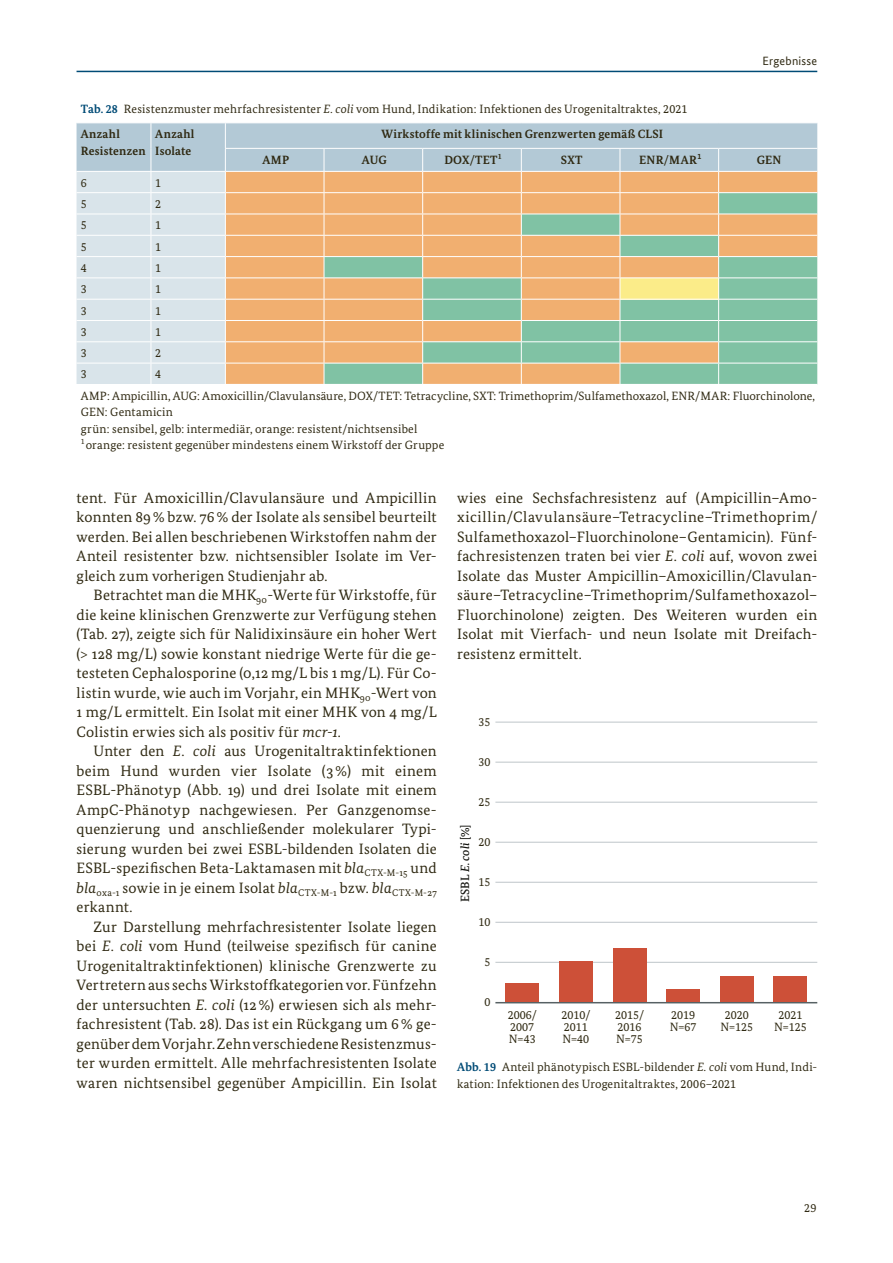
<style>
.page{position:relative;width:893px;height:1263px;background:#fff}
.page>*{position:absolute;margin:0;border:0;box-sizing:border-box;transform-origin:0 0}
.t1{font:15px/19.5px "Bundes Serif";letter-spacing:.015em;color:#2f2912;text-align:justify}
.t2{font:12px/12px "Bundes Serif";letter-spacing:.015em;color:#2f2912}
.t3{font:700 12px/16.5px "Bundes Serif";letter-spacing:.02em;color:#2f2912}
.t4{font:500 12px "Bundes Serif";color:#12120d}
.t5{font:12px "Bundes Sans";letter-spacing:.02em;color:#2f2912}
.s1{font-weight:700;color:#004b76}
.s2{font-style:italic}
</style>
<div class="page">
<hr style="left:77px;top:71px;width:740px;height:1px;background:#004b76">
<svg style="left:77px;top:123px;width:740px;height:261px"></svg>
<hr style="left:77px;top:171px;width:74px;height:1px;background:#fff">
<hr style="left:151px;top:171px;width:74px;height:1px;background:#fff">
<hr style="left:495px;top:1002px;width:322px;height:1px;background:#576164">
<hr style="left:495px;top:962px;width:322px;height:1px;background:#bec5c9">
<hr style="left:495px;top:922px;width:322px;height:1px;background:#bec5c9">
<hr style="left:495px;top:882px;width:322px;height:1px;background:#bec5c9">
<hr style="left:495px;top:842px;width:322px;height:1px;background:#bec5c9">
<hr style="left:495px;top:802px;width:322px;height:1px;background:#bec5c9">
<hr style="left:495px;top:762px;width:322px;height:1px;background:#bec5c9">
<hr style="left:495px;top:722px;width:322px;height:1px;background:#bec5c9">
<div style="left:505px;top:983px;width:34px;height:19px;background:#cd5038"></div>
<div style="left:559px;top:962px;width:34px;height:40px;background:#cd5038"></div>
<div style="left:613px;top:948px;width:33px;height:54px;background:#cd5038"></div>
<div style="left:666px;top:990px;width:34px;height:12px;background:#cd5038"></div>
<div style="left:720px;top:976px;width:34px;height:26px;background:#cd5038"></div>
<div style="left:774px;top:976px;width:33px;height:26px;background:#cd5038"></div>
<p class="t5" style="left:762px;top:53px;width:56px">Ergebnisse</p>
<p class="t2" style="left:81px;top:102px;width:608px"><span class="s1">Tab. 28</span> Resistenzmuster mehrfachresistenter <span class="s2">E. coli</span> vom Hund, Indikation: Infektionen des Urogenitaltraktes, 2021</p>
<p class="t3" style="left:81px;top:126px;width:66px">Anzahl<br>Resistenzen</p>
<p class="t3" style="left:155px;top:126px;width:41px">Anzahl<br>Isolate</p>
<p class="t3" style="left:382px;top:126px;width:283px">Wirkstoffe mit klinischen Grenzwerten gemäß CLSI</p>
<p class="t3" style="left:262px;top:151px;width:28px">AMP</p>
<p class="t3" style="left:362px;top:151px;width:26px">AUG</p>
<p class="t3" style="left:444px;top:151px;width:59px">DOX/TET<sup>1</sup></p>
<p class="t3" style="left:561px;top:151px;width:23px">SXT</p>
<p class="t3" style="left:639px;top:151px;width:64px">ENR/MAR<sup>1</sup></p>
<p class="t3" style="left:757px;top:151px;width:26px">GEN</p>
<p class="t2" style="left:81px;top:176px;width:7px">6</p>
<p class="t2" style="left:155px;top:176px;width:7px">1</p>
<p class="t2" style="left:81px;top:198px;width:7px">5</p>
<p class="t2" style="left:155px;top:198px;width:7px">2</p>
<p class="t2" style="left:81px;top:219px;width:7px">5</p>
<p class="t2" style="left:155px;top:219px;width:7px">1</p>
<p class="t2" style="left:81px;top:240px;width:7px">5</p>
<p class="t2" style="left:155px;top:240px;width:7px">1</p>
<p class="t2" style="left:81px;top:262px;width:7px">4</p>
<p class="t2" style="left:155px;top:262px;width:7px">1</p>
<p class="t2" style="left:81px;top:283px;width:7px">3</p>
<p class="t2" style="left:155px;top:283px;width:7px">1</p>
<p class="t2" style="left:81px;top:304px;width:7px">3</p>
<p class="t2" style="left:155px;top:304px;width:7px">1</p>
<p class="t2" style="left:81px;top:326px;width:7px">3</p>
<p class="t2" style="left:155px;top:326px;width:7px">1</p>
<p class="t2" style="left:81px;top:347px;width:7px">3</p>
<p class="t2" style="left:155px;top:347px;width:7px">2</p>
<p class="t2" style="left:81px;top:368px;width:7px">3</p>
<p class="t2" style="left:155px;top:368px;width:7px">4</p>
<p class="t2" style="left:81px;top:387px;width:736px;line-height:16.5px">AMP: Ampicillin, AUG: Amoxicillin/Clavulansäure, DOX/TET: Tetracycline, SXT: Trimethoprim/Sulfamethoxazol, ENR/MAR: Fluorchinolone,<br>GEN: Gentamicin</p>
<p class="t2" style="left:81px;top:422px;width:338px">grün: sensibel, gelb: intermediär, orange: resistent/nichtsensibel</p>
<p class="t2" style="left:81px;top:439px;width:365px"><sup>1</sup>orange: resistent gegenüber mindestens einem Wirkstoff der Gruppe</p>
<p class="t1" style="left:77px;top:487px;width:362px">tent. Für Amoxicillin/Clavulansäure und Ampicillin konnten 89 % bzw. 76 % der Isolate als sensibel beurteilt werden. Bei allen beschriebenen Wirkstoffen nahm der Anteil resistenter bzw. nichtsensibler Isolate im Ver&shy;gleich zum vorherigen Studienjahr ab.</p>
<p class="t1" style="left:77px;top:585px;width:362px;text-indent:17px">Betrachtet man die MHK<sub>90</sub>-Werte für Wirkstoffe, für die keine klinischen Grenzwerte zur Verfügung stehen (Tab. 27), zeigte sich für Nalidixinsäure ein hoher Wert (&gt; 128 mg/L) sowie konstant niedrige Werte für die ge&shy;testeten Cephalosporine (0,12 mg/L bis 1 mg/L). Für Co&shy;listin wurde, wie auch im Vorjahr, ein MHK<sub>90</sub>-Wert von 1 mg/L ermittelt. Ein Isolat mit einer MHK von 4 mg/L Colistin erwies sich als positiv für <span class="s2">mcr-1</span>.</p>
<p class="t1" style="left:77px;top:741px;width:362px;text-indent:17px">Unter den <span class="s2">E. coli</span> aus Urogenitaltraktinfektionen beim Hund wurden vier Isolate (3 %) mit einem ESBL-Phänotyp (Abb. 19) und drei Isolate mit einem AmpC-Phänotyp nachgewiesen. Per Ganzgenomse&shy;quenzierung und anschließender molekularer Typi&shy;sierung wurden bei zwei ESBL- bildenden Isolaten die ESBL- spezi fi schen Beta-Laktamasen mit <span class="s2">bla</span><sub>CTX-M-15</sub> und <span class="s2">bla</span><sub>oxa-1</sub> sowie in je einem Isolat <span class="s2">bla</span><sub>CTX-M-1</sub> bzw. <span class="s2">bla</span><sub>CTX-M-27 </sub>erkannt.</p>
<p class="t1" style="left:77px;top:916px;width:362px;text-indent:17px">Zur Darstellung mehrfachresistenter Isolate liegen bei <span class="s2">E. coli</span> vom Hund (teilweise spezifisch für canine Urogenitaltraktinfektionen) klinische Grenzwerte zu Vertretern aus sechs Wirkstoffkategorien vor. Fünfzehn der untersuchten <span class="s2">E. coli</span> (12 %) erwiesen sich als mehr&shy;fachresistent (Tab. 28). Das ist ein Rückgang um 6 % ge&shy;genüber dem Vorjahr. Zehn verschiedene Resistenzmus&shy;ter wurden ermittelt. Alle mehrfachresistenten Isolate waren nichtsensibel gegenüber Ampicillin. Ein Isolat</p>
<p class="t1" style="left:457px;top:487px;width:362px">wies eine Sechsfachresistenz auf (Ampicillin–Amo&shy;xicillin/Clavulansäure–Tetracycline–Trimethoprim/ Sulfamethoxazol–Fluorchinolone–Gentamicin). Fünf&shy;fachresistenzen traten bei vier <span class="s2">E. coli</span> auf, wovon zwei Isolate das Muster Ampicillin–Amoxicillin/Clavulan&shy;säure–Tetracycline–Trimethoprim/Sulfamethoxazol– Fluorchinolone) zeigten. Des Weiteren wurden ein Isolat mit Vierfach- und neun Isolate mit Dreifach&shy;resistenz ermittelt.</p>
<p class="t2" style="left:478px;top:716px;width:13px">35</p>
<p class="t2" style="left:478px;top:756px;width:13px">30</p>
<p class="t4" style="left:458px;top:901px;width:79px;rotate:-90deg">ESBL <span class="s2">E. coli</span> [%]</p>
<p class="t2" style="left:478px;top:796px;width:13px">25</p>
<p class="t2" style="left:478px;top:836px;width:13px">20</p>
<p class="t2" style="left:478px;top:876px;width:13px">15</p>
<p class="t2" style="left:478px;top:916px;width:13px">10</p>
<p class="t2" style="left:484px;top:956px;width:7px">5</p>
<p class="t2" style="left:484px;top:996px;width:7px">0</p>
<p class="t2" style="left:508px;top:1009px;width:31px">2006/<br>2007<br>N=43</p>
<p class="t2" style="left:561px;top:1009px;width:31px">2010/<br>2011<br>N=40</p>
<p class="t2" style="left:615px;top:1009px;width:31px">2015/<br>2016<br>N=75</p>
<p class="t2" style="left:670px;top:1009px;width:28px">2019<br>N=67</p>
<p class="t2" style="left:720px;top:1009px;width:34px;text-align:center">2020<br>N=125</p>
<p class="t2" style="left:774px;top:1009px;width:34px;text-align:center">2021<br>N=125</p>
<p class="t2" style="left:457px;top:1059px;width:362px;line-height:16.5px"><span class="s1">Abb. 19</span> Anteil phänotypisch ESBL-bildender <span class="s2">E. coli</span> vom Hund, Indi&shy;kation: Infektionen des Urogenitaltraktes, 2006–2021</p>
<p class="t2" style="left:804px;top:1202px;width:14px">29</p>
</div>
